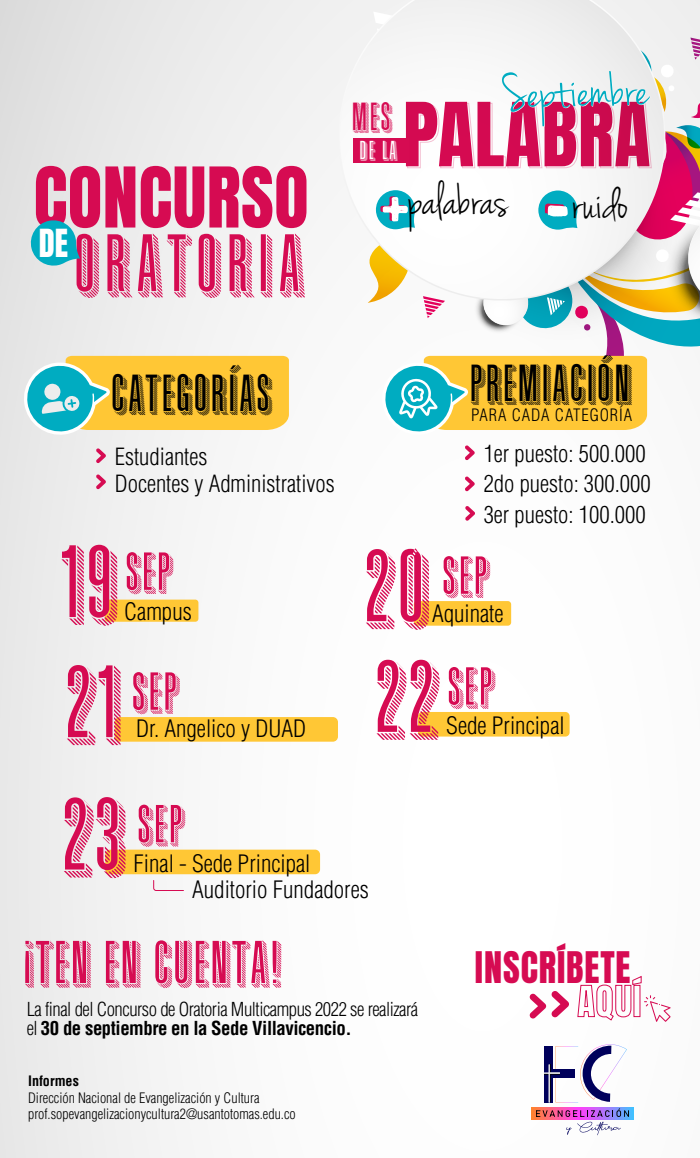
<style>
.page{position:relative;width:700px;height:1158px;background:#fff}
.page>*{position:absolute;margin:0;border:0;box-sizing:border-box;transform-origin:0 0}
.t1{font:97.5px "Graphique Pro Next Co";letter-spacing:-.05em;color:#d60b52}
.t2{font:77.3px "Graphique Pro Next Co";color:#d60b52}
.t3{font:75px "Anton";letter-spacing:.005em;color:#d60b52}
.t4{font:71px "Anton";letter-spacing:.005em;color:#d60b52}
.t5{font:57.3px "Graphique Pro Next Co";letter-spacing:-.05em;color:#d60b52}
.t6{font:56.1px "Cheedar Cheese";color:#d60b52}
.t7{font:50.8px "Graphique Pro Next Co";letter-spacing:-.05em;color:#d60b52}
.t8{font:49.5px "Graphique Pro Next Co";letter-spacing:-.05em;color:#000}
.t9{font:48.5px "Jenna Sue";color:#000}
.t10{font:37.3px "Graphique Pro Next Co";color:#d60b52}
.t11{font:36.3px "Anton";letter-spacing:.025em;color:#d60b52}
.t12{font:32.3px "Anton";color:#fff}
.t13{font:24.7px "Graphique Pro Next Co";color:#fff}
.t14{font:300 condensed 23.4px "Helvetica";color:#000}
.t15{font:300 condensed 23.2px/30.3px "Helvetica";color:#000}
.t16{font:300 condensed 18.8px/19px "Helvetica";letter-spacing:-.025em;color:#000}
.t17{font:300 condensed 16.7px "Helvetica";letter-spacing:.05em;color:#000}
.t18{font:300 condensed 14.1px/16.9px "Helvetica";color:#000}
.t19{font:700 condensed 14.1px "Helvetica";color:#000}
.s1{font-weight:700}
</style>
<div class="page">
<div style="left:0;top:0;width:700px;height:1157px;background:linear-gradient(to right,#ececec,#fff)"></div>
<div style="left:105px;top:599px;width:93px;height:22px;background:#ffc735;border-radius:3px"></div>
<div style="left:322px;top:0;width:25px;height:316px;background:#f4f4f4"></div>
<div style="left:340px;top:0;width:7px;height:299px;background:#f6f6f6"></div>
<svg style="left:532px;top:1044px;width:102px;height:90px"></svg>
<svg style="left:28px;top:218px;width:52px;height:50px;background:#52c0ce"></svg>
<svg style="left:21px;top:356px;width:268px;height:81px;background:#d9cb6b"></svg>
<svg style="left:577px;top:974px;width:94px;height:47px"></svg>
<svg style="left:96px;top:448px;width:10px;height:15px"></svg>
<svg style="left:96px;top:474px;width:10px;height:15px"></svg>
<svg style="left:465px;top:445px;width:10px;height:15px"></svg>
<svg style="left:465px;top:476px;width:10px;height:15px"></svg>
<svg style="left:465px;top:505px;width:10px;height:15px"></svg>
<svg style="left:529px;top:990px;width:40px;height:28px"></svg>
<svg style="left:347px;top:0;width:353px;height:437px"></svg>
<div style="left:418px;top:711px;width:152px;height:25px;background:#ffc735;border-radius:4px"></div>
<div style="left:105px;top:849px;width:215px;height:25px;background:#ffc735;border-radius:5px"></div>
<div style="left:414px;top:601px;width:97px;height:24px;background:#ffc735;border-radius:3px"></div>
<div style="left:115px;top:717px;width:223px;height:24px;background:#ffc735;border-radius:5px"></div>
<svg style="left:153px;top:879px;width:31px;height:12px"></svg>
<h3 class="t4" style="left:34px;top:161px;width:276px">CONCURSO</h3>
<h3 class="t12" style="left:39px;top:226px;width:31px">DE</h3>
<h2 class="t2" style="left:72px;top:216px;width:237px">ORATORIA</h2>
<h3 class="t10" style="left:351px;top:93px;width:44px">MES</h3>
<h3 class="t13" style="left:359px;top:135px;width:41px">DE LA</h3>
<h3 class="t3" style="left:403px;top:96px;width:249px">PALABRA</h3>
<h3 class="t9" style="left:409px;top:172px;width:101px">palabras</h3>
<h3 class="t9" style="left:572px;top:175px;width:58px">ruido</h3>
<h3 class="t6" style="left:379px;top:181px;width:29px">+</h3>
<h3 class="t6" style="left:544px;top:183px;width:23px">-</h3>
<h3 class="t8" style="left:110px;top:363px;width:166px">CATEGORÍAS</h3>
<p class="t15" style="left:115px;top:443px;width:221px;line-height:26.5px">Estudiantes<br>Docentes y Administrativos</p>
<h1 class="t1" style="left:59px;top:522px;width:65px">19</h1>
<h3 class="t7" style="left:124px;top:540px;width:52px">SEP</h3>
<p class="t14" style="left:124px;top:596px;width:69px">Campus</p>
<h1 class="t1" style="left:62px;top:642px;width:65px">21</h1>
<h3 class="t7" style="left:131px;top:660px;width:52px">SEP</h3>
<p class="t14" style="left:136px;top:714px;width:172px">Dr. Angelico y DUAD</p>
<h1 class="t1" style="left:59px;top:774px;width:72px">23</h1>
<h3 class="t7" style="left:136px;top:792px;width:52px">SEP</h3>
<p class="t14" style="left:134px;top:849px;width:178px">Final - Sede Principal</p>
<h3 class="t8" style="left:469px;top:352px;width:167px">PREMIACIÓN</h3>
<p class="t15" style="left:484px;top:438px;width:169px">1er puesto: 500.000<br>2do puesto: 300.000<br>3er puesto: 100.000</p>
<p class="t17" style="left:471px;top:404px;width:162px">PARA CADA CATEGORÍA</p>
<h1 class="t1" style="left:361px;top:526px;width:74px">20</h1>
<h3 class="t7" style="left:441px;top:544px;width:52px">SEP</h3>
<p class="t14" style="left:432px;top:599px;width:73px">Aquinate</p>
<h1 class="t1" style="left:372px;top:637px;width:73px">22</h1>
<h3 class="t7" style="left:446px;top:655px;width:52px">SEP</h3>
<p class="t14" style="left:446px;top:710px;width:120px">Sede Principal</p>
<p class="t14" style="left:192px;top:874px;width:178px">Auditorio Fundadores</p>
<h3 class="t5" style="left:22px;top:927px;width:264px">¡TEN EN CUENTA!</h3>
<p class="t16" style="left:27px;top:999px;width:393px">La final del Concurso de Oratoria Multicampus 2022 se realizará el <span class="s1">30 de septiembre en la Sede Villavicencio.</span></p>
<p class="t19" style="left:28px;top:1071px;width:52px">Informes</p>
<p class="t18" style="left:28px;top:1088px;width:269px">Dirección Nacional de Evangelización y Cultura prof.sopevangelizacionycultura2@usantotomas.edu.co</p>
<h3 class="t11" style="left:475px;top:949px;width:157px">INSCRÍBETE</h3>
</div>
